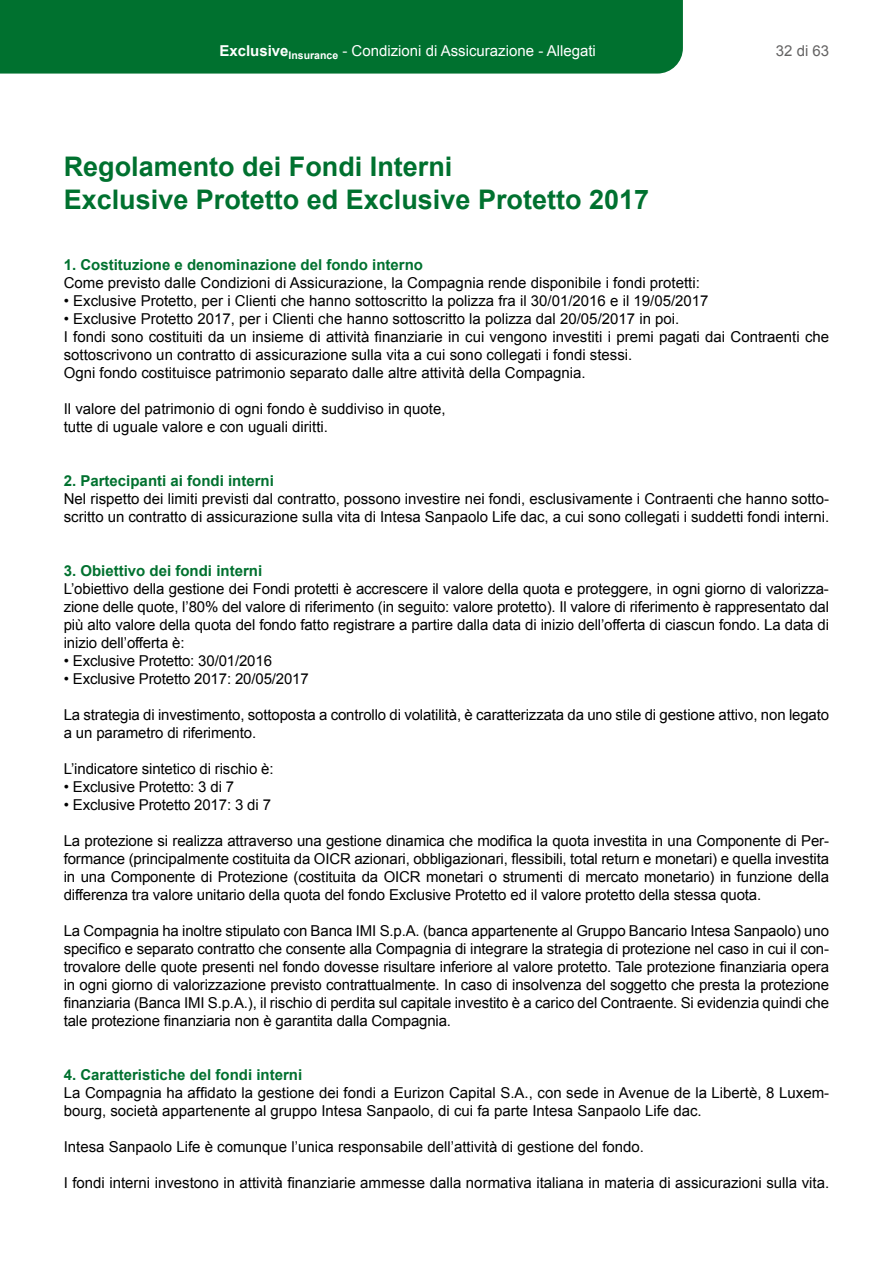
<style>
.page{position:relative;width:893px;height:1263px;background:#fff}
.page>*{position:absolute;margin:0;border:0;box-sizing:border-box;transform-origin:0 0}
.t1{font:700 27px/32.4px "Arial";color:#00712f}
.t2{font:15px/18px "Arial";color:#000}
.t3{font:700 15px "Arial";color:#00712f}
.t4{font:15px "Arial";color:#fff}
.t5{font:15px "Arial";color:#646363}
.s1{font-weight:700}
</style>
<div class="page">
<div style="left:0;top:0;width:683px;height:74px;background:#00712f"></div>
<p class="t4" style="left:219px;top:41px;width:378px"><span class="s1">Exclusive</span><sub>Insurance</sub> - Condizioni di Assicurazione - Allegati</p>
<p class="t5" style="left:776px;top:41px;width:55px">32 di 63</p>
<h1 class="t1" style="left:64px;top:152px;width:587px">Regolamento dei Fondi Interni<br>Exclusive Protetto ed Exclusive Protetto 2017</h1>
<p class="t3" style="left:64px;top:255px;width:361px">1. Costituzione e denominazione del fondo interno</p>
<p class="t2" style="left:64px;top:274px;width:638px">Come previsto dalle Condizioni di Assicurazione, la Compagnia rende disponibile i fondi protetti:</p>
<p class="t2" style="left:64px;top:292px;width:646px">• Exclusive Protetto, per i Clienti che hanno sottoscritto la polizza fra il 30/01/2016 e il 19/05/2017</p>
<p class="t2" style="left:64px;top:310px;width:767px">• Exclusive Protetto 2017, per i Clienti che hanno sottoscritto la polizza dal 20/05/2017 in poi.<br>I fondi sono costituiti da un insieme di attività finanziarie in cui vengono investiti i premi pagati dai Contraenti che sottoscrivono un contratto di assicurazione sulla vita a cui sono collegati i fondi stessi.<br>Ogni fondo costituisce patrimonio separato dalle altre attività della Compagnia.</p>
<p class="t2" style="left:64px;top:400px;width:383px">Il valore del patrimonio di ogni fondo è suddiviso in quote, tutte di uguale valore e con uguali diritti.</p>
<p class="t3" style="left:64px;top:471px;width:212px">2. Partecipanti ai fondi interni</p>
<p class="t2" style="left:64px;top:490px;width:767px">Nel rispetto dei limiti previsti dal contratto, possono investire nei fondi, esclusivamente i Contraenti che hanno sotto&shy;scritto un contratto di assicurazione sulla vita di Intesa Sanpaolo Life dac, a cui sono collegati i suddetti fondi interni.</p>
<p class="t3" style="left:64px;top:561px;width:200px">3. Obiettivo dei fondi interni</p>
<p class="t2" style="left:64px;top:580px;width:767px;text-align:justify">L’obiettivo della gestione dei Fondi protetti è accrescere il valore della quota e proteggere, in ogni giorno di valorizza&shy;zione delle quote, l’80% del valore di riferimento (in seguito: valore protetto). Il valore di riferimento è rappresentato dal più alto valore della quota del fondo fatto registrare a partire dalla data di inizio dell’offerta di ciascun fondo. La data di inizio dell’offerta è:</p>
<p class="t2" style="left:64px;top:652px;width:210px">• Exclusive Protetto: 30/01/2016</p>
<p class="t2" style="left:64px;top:670px;width:246px">• Exclusive Protetto 2017: 20/05/2017</p>
<p class="t2" style="left:64px;top:706px;width:767px">La strategia di investimento, sottoposta a controllo di volatilità, è caratterizzata da uno stile di gestione attivo, non legato a un parametro di riferimento.</p>
<p class="t2" style="left:64px;top:760px;width:211px">L’indicatore sintetico di rischio è:</p>
<p class="t2" style="left:64px;top:778px;width:172px">• Exclusive Protetto: 3 di 7</p>
<p class="t2" style="left:64px;top:796px;width:209px">• Exclusive Protetto 2017: 3 di 7</p>
<p class="t2" style="left:64px;top:832px;width:767px;text-align:justify">La protezione si realizza attraverso una gestione dinamica che modifica la quota investita in una Componente di Per&shy;formance (principalmente costituita da OICR azionari, obbligazionari, flessibili, total return e monetari) e quella investita in una Componente di Protezione (costituita da OICR monetari o strumenti di mercato monetario) in funzione della differenza tra valore unitario della quota del fondo Exclusive Protetto ed il valore protetto della stessa quota.</p>
<p class="t2" style="left:64px;top:922px;width:767px;text-align:justify">La Compagnia ha inoltre stipulato con Banca IMI S.p.A. (banca appartenente al Gruppo Bancario Intesa Sanpaolo) uno specifico e separato contratto che consente alla Compagnia di integrare la strategia di protezione nel caso in cui il con&shy;trovalore delle quote presenti nel fondo dovesse risultare inferiore al valore protetto. Tale protezione finanziaria opera in ogni giorno di valorizzazione previsto contrattualmente. In caso di insolvenza del soggetto che presta la protezione finanziaria (Banca IMI S.p.A.), il rischio di perdita sul capitale investito è a carico del Contraente. Si evidenzia quindi che tale protezione finanziaria non è garantita dalla Compagnia.</p>
<p class="t3" style="left:64px;top:1065px;width:240px">4. Caratteristiche del fondi interni</p>
<p class="t2" style="left:64px;top:1084px;width:767px">La Compagnia ha affidato la gestione dei fondi a Eurizon Capital S.A., con sede in Avenue de la Libertè, 8 Luxem&shy;bourg, società appartenente al gruppo Intesa Sanpaolo, di cui fa parte Intesa Sanpaolo Life dac.</p>
<p class="t2" style="left:64px;top:1138px;width:582px">Intesa Sanpaolo Life è comunque l’unica responsabile dell’attività di gestione del fondo.</p>
<p class="t2" style="left:64px;top:1174px;width:767px">I fondi interni investono in attività finanziarie ammesse dalla normativa italiana in materia di assicurazioni sulla vita.</p>
</div>
